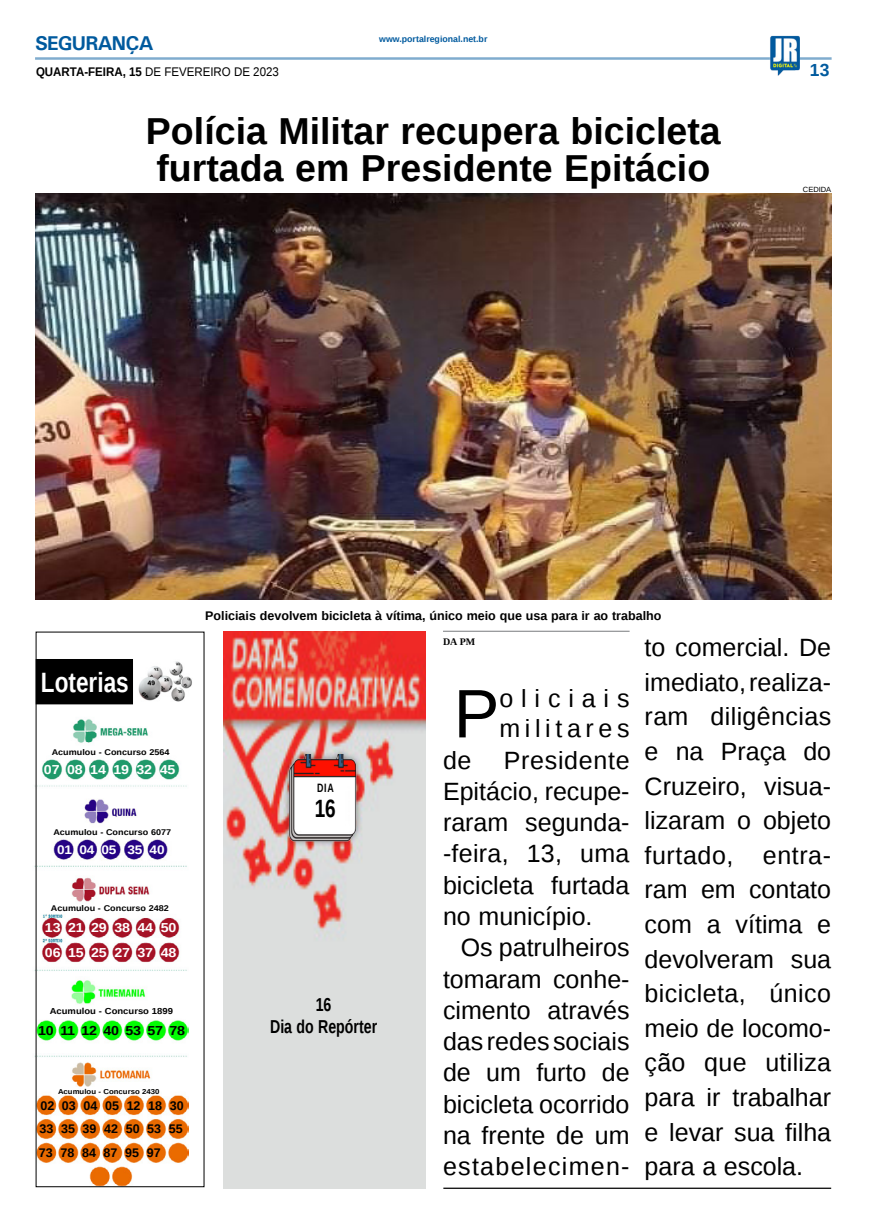
<style>
.page{position:relative;width:869px;height:1223px;background:#fff}
.page>*{position:absolute;margin:0;border:0;box-sizing:border-box;transform-origin:0 0}
.MATÉRIA{font:68.62px "Liberation Sans";color:#000}
.TÍTULO{font:700 37.5px "Liberation Sans";color:#000}
.TÍTULO-2{font:700 28px "Liberation Sans";color:#fff;scale:.81 1}
.MATÉRIA-2{font:25px/34.6px "Liberation Sans";color:#000;text-align:justify}
.MATÉRIA-3{font:25px/30px "Liberation Sans";letter-spacing:.185em;color:#000}
.LEGENDA{font:700 25px "Liberation Sans";color:#000;scale:.76 1}
.TITULO_PG{font:700 20px "Univers";letter-spacing:-.04em;color:#005a9e}
.LEGENDA-2{font:700 18.62px "Liberation Sans";color:#000;scale:.76 1}
.TÍTULO-3{font:700 17.5px "Liberation Sans";color:#005a9e}
.t1{font:700 13px "Liberation Sans";letter-spacing:-.01em;color:#fff;scale:1.09 1}
.t2{font:700 13px "Liberation Sans";letter-spacing:-.03em;color:#000;scale:1.09 1}
.LEGENDA-3{font:700 12.5px "Liberation Sans";color:#000}
.MATÉRIA-4{font:700 12.5px "Liberation Sans";color:#000}
.t3{font:12.5px "Liberation Sans";color:#000;scale:.92 1}
.t4{font:700 12.5px "Liberation Sans";letter-spacing:-.01em;color:#fff;scale:1.09 1}
.CRÉDITO_FOTO{font:700 12.12px "Liberation Sans";color:#000;scale:.73 1}
.CRÉDITO_NOME{font:700 10px "Liberation Serif";color:#000}
.DATA_PG{font:700 8.75px "Liberation Sans";color:#005a9e}
.TÍTULO-4{font:700 8.62px "Liberation Sans";color:#000;scale:1.09 1}
.TÍTULO-5{font:700 8.25px "Liberation Sans";color:#000;scale:1.09 1}
.CRÉDITO_FOTO-2{font:7.5px "Liberation Sans";color:#000}
.TÍTULO-6{font:700 7.12px "Liberation Sans";color:#000;scale:1.09 1}
.s1{font-weight:700}
</style>
<div class="page">
<hr style="left:35px;top:57px;width:796px;height:3px;background:#005a9e">
<img style="left:769px;top:36px;width:30px;height:40px">
<img style="left:34px;top:712px;width:155px;height:476px">
<img style="left:138px;top:661px;width:54px;height:41px">
<div style="left:36px;top:659px;width:96px;height:45px;background:#000"></div>
<img style="left:223px;top:632px;width:202px;height:556px">
<div style="left:282px;top:748px;width:80px;height:99px;background:#000;opacity:.42"></div>
<img style="left:288px;top:754px;width:69px;height:91px">
<hr style="left:443px;top:1187px;width:387px;height:1px;background:#000">
<img style="left:35px;top:193px;width:796px;height:406px">
<hr style="left:443px;top:630px;width:186px;height:2px;background:#939598">
<p class="TITULO_PG" style="left:35px;top:31px;width:120px">SEGURANÇA</p>
<p class="t3" style="left:36px;top:65px;width:265px"><span class="s1">QUARTA-FEIRA, 15</span> DE FEVEREIRO DE 2023</p>
<p class="TÍTULO-3" style="left:809px;top:58px;width:21px">13</p>
<p class="DATA_PG" style="left:379px;top:33px;width:110px">www.portalregional.net.br</p>
<p class="TÍTULO" style="left:146px;top:105px;width:576px">Polícia Militar recupera bicicleta</p>
<p class="TÍTULO" style="left:156px;top:142px;width:555px">furtada em Presidente Epitácio</p>
<p class="CRÉDITO_FOTO-2" style="left:802px;top:185px;width:30px">CEDIDA</p>
<p class="LEGENDA-3" style="left:205px;top:607px;width:457px">Policiais devolvem bicicleta à vítima, único meio que usa para ir ao trabalho</p>
<p class="TÍTULO-2" style="left:41px;top:663px;width:110px">Loterias</p>
<p class="TÍTULO-5" style="left:52px;top:746px;width:110px">Acumulou - Concurso 2564</p>
<p class="t1" style="left:44px;top:761px;width:122px">07 08 14 19 32 45</p>
<p class="TÍTULO-5" style="left:53px;top:826px;width:110px">Acumulou - Concurso 6077</p>
<p class="t4" style="left:57px;top:841px;width:100px">01 04 05 35 40</p>
<p class="TÍTULO-5" style="left:51px;top:902px;width:110px">Acumulou - Concurso 2482</p>
<p class="t1" style="left:45px;top:918px;width:122px">13 21 29 38 44 50</p>
<p class="t1" style="left:45px;top:944px;width:122px">06 15 25 27 37 48</p>
<p class="TÍTULO-4" style="left:50px;top:1005px;width:114px">Acumulou - Concurso 1899</p>
<p class="t2" style="left:38px;top:1021px;width:136px">10 11 12 40 53 57 78</p>
<p class="TÍTULO-6" style="left:58px;top:1086px;width:95px">Acumulou - Concurso 2430</p>
<p class="MATÉRIA-4" style="left:40px;top:1096px;width:145px">02 03 04 05 12 18 30</p>
<p class="MATÉRIA-4" style="left:39px;top:1120px;width:145px">33 35 39 42 50 53 55</p>
<p class="MATÉRIA-4" style="left:39px;top:1143px;width:123px">73 78 84 87 95 97</p>
<p class="CRÉDITO_FOTO" style="left:317px;top:779px;width:24px">DIA</p>
<p class="LEGENDA" style="left:314px;top:791px;width:29px">16</p>
<p class="LEGENDA-2" style="left:315px;top:991px;width:22px">16</p>
<p class="LEGENDA-2" style="left:270px;top:1013px;width:142px">Dia do Repórter</p>
<p class="CRÉDITO_NOME" style="left:443px;top:634px;width:34px">DA PM</p>
<p class="MATÉRIA" style="left:453px;top:675px;width:47px">P</p>
<p class="MATÉRIA-3" style="left:499px;top:684px;width:132px">oliciais militares</p>
<p class="MATÉRIA-2" style="left:443px;top:743px;width:30px">de</p>
<p class="MATÉRIA-2" style="left:443px;top:745px;width:188px;line-height:31.2px;text-indent:61px">Presidente Epitácio, recupe&shy;raram segunda--feira, 13, uma bicicleta furtada no município.</p>
<p class="MATÉRIA-2" style="left:443px;top:933px;width:188px;line-height:31.2px;text-indent:18px">Os patrulheiros tomaram conhe&shy;cimento através das redes sociais de um furto de bicicleta ocorrido na frente de um estabelecimen-</p>
<p class="MATÉRIA-2" style="left:644px;top:631px;width:188px">to comercial. De imediato, realiza&shy;ram diligências e na Praça do Cruzeiro, visua&shy;lizaram o objeto furtado, entra&shy;ram em contato com a vítima e devolveram sua bicicleta, único meio de locomo&shy;ção que utiliza para ir trabalhar e levar sua filha para a escola.</p>
</div>
